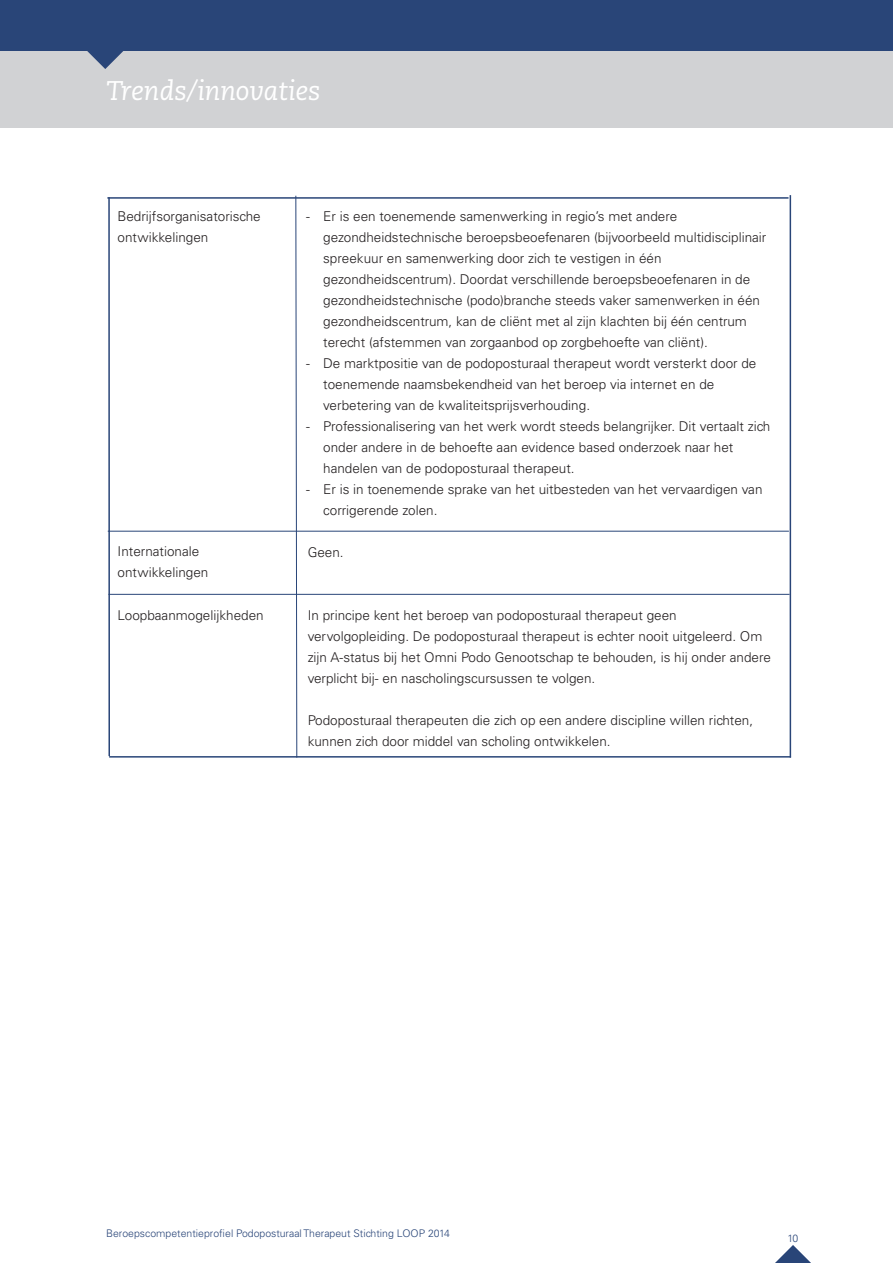
<style>
.page{position:relative;width:893px;height:1263px;background:#fff}
.page>*{position:absolute;margin:0;border:0;box-sizing:border-box;transform-origin:0 0}
.t1{font:italic 27px "Caecilia";color:#fff}
.t2{font:300 13.5px/21px "Univers";color:#231f20}
.t3{font:300 10.5px "Univers";color:#294578}
</style>
<div class="page">
<svg style="left:775px;top:1245px;width:36px;height:18px"></svg>
<div style="left:0;top:51px;width:893px;height:77px;background:#d1d2d4"></div>
<div style="left:0;top:0;width:893px;height:51px;background:#294578"></div>
<svg style="left:87px;top:51px;width:36px;height:18px"></svg>
<svg style="left:295px;top:195px;width:3px;height:561px"></svg>
<hr style="left:790px;top:195px;width:1px;height:563px;background:#294578">
<hr style="left:109px;top:756px;width:682px;height:2px;background:#294578">
<hr style="left:108px;top:594px;width:682px;height:1px;background:#294578">
<hr style="left:108px;top:197px;width:2px;height:559px;background:#294578">
<hr style="left:108px;top:531px;width:681px;height:1px;background:#294578">
<hr style="left:107px;top:197px;width:681px;height:2px;background:#294578">
<h1 class="t1" style="left:106px;top:75px;width:216px">Trends/innovaties</h1>
<p class="t2" style="left:118px;top:205px;width:145px">Bedrijfsorganisatorische ontwikkelingen</p>
<p class="t2" style="left:118px;top:541px;width:92px">Internationale ontwikkelingen</p>
<p class="t2" style="left:118px;top:604px;width:148px">Loopbaanmogelijkheden</p>
<p class="t2" style="left:323px;top:205px;width:445px;text-indent:-17px">- Er is een toenemende samenwerking in regio’s met andere gezondheidstechnische beroepsbeoefenaren (bijvoorbeeld multidisciplinair spreekuur en samenwerking door zich te vestigen in één gezondheidscentrum). Doordat verschillende beroepsbeoefenaren in de gezondheidstechnische (podo)branche steeds vaker samenwerken in één gezondheidscentrum, kan de cliënt met al zijn klachten bij één centrum terecht (afstemmen van zorgaanbod op zorgbehoefte van cliënt).</p>
<p class="t2" style="left:323px;top:352px;width:435px;text-indent:-17px">- De marktpositie van de podoposturaal therapeut wordt versterkt door de toenemende naamsbekendheid van het beroep via internet en de verbetering van de kwaliteitsprijsverhouding.</p>
<p class="t2" style="left:323px;top:415px;width:449px;text-indent:-17px">- Professionalisering van het werk wordt steeds belangrijker. Dit vertaalt zich onder andere in de behoefte aan evidence based onderzoek naar het handelen van de podoposturaal therapeut.</p>
<p class="t2" style="left:323px;top:478px;width:441px;text-indent:-17px">- Er is in toenemende sprake van het uitbesteden van het vervaardigen van corrigerende zolen.</p>
<p class="t2" style="left:308px;top:541px;width:38px">Geen.</p>
<p class="t2" style="left:308px;top:604px;width:465px">In principe kent het beroep van podoposturaal therapeut geen vervolgopleiding. De podoposturaal therapeut is echter nooit uitgeleerd. Om zijn A-status bij het Omni Podo Genootschap te behouden, is hij onder andere verplicht bij- en nascholingscursussen te volgen.</p>
<p class="t2" style="left:308px;top:710px;width:447px">Podoposturaal therapeuten die zich op een andere discipline willen richten, kunnen zich door middel van scholing ontwikkelen.</p>
<p class="t3" style="left:106px;top:1227px;width:345px">Beroepscompetentieprofiel Podoposturaal Therapeut Stichting LOOP 2014</p>
<p class="t3" style="left:788px;top:1231px;width:12px">10</p>
</div>
